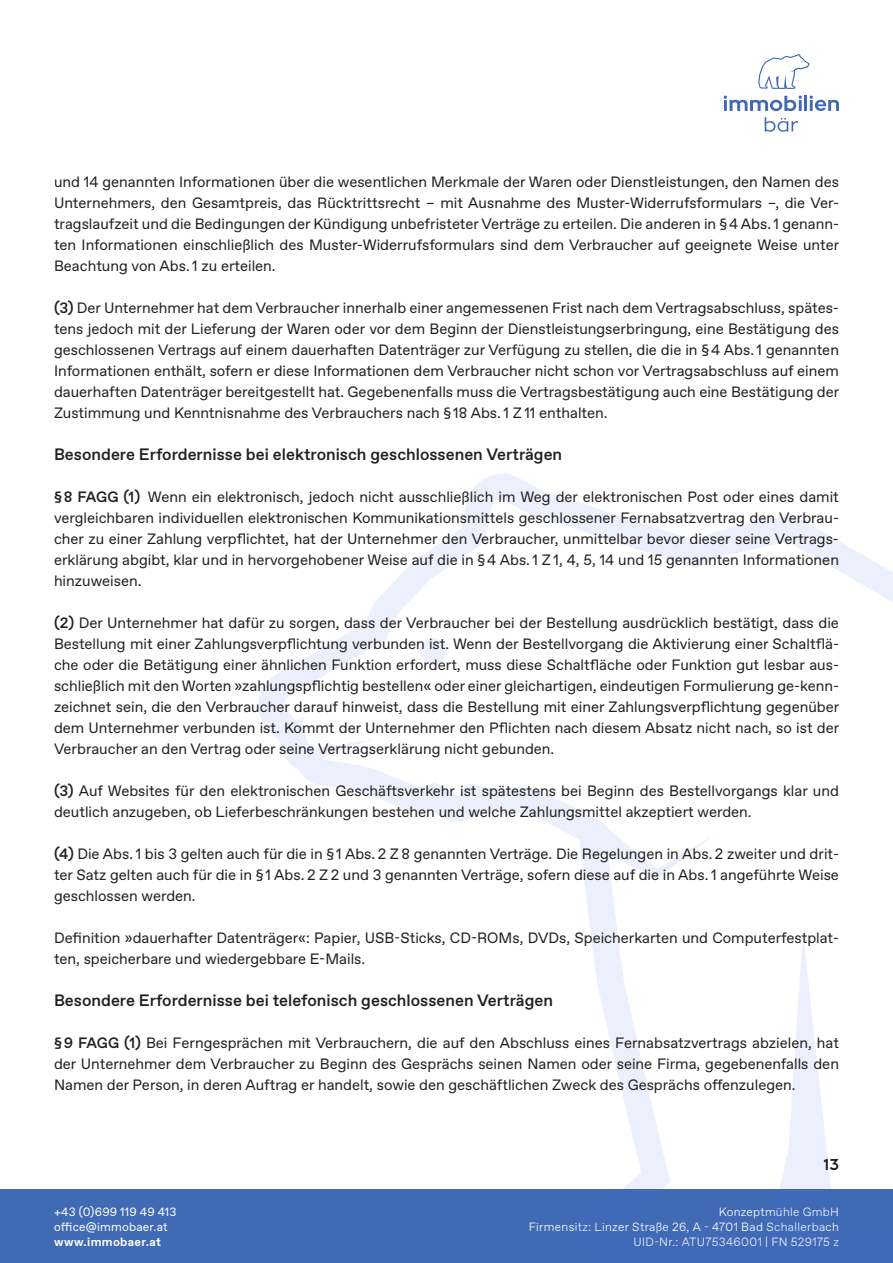
<style>
.page{position:relative;width:893px;height:1263px;background:#fff}
.page>*{position:absolute;margin:0;border:0;box-sizing:border-box;transform-origin:0 0}
.t1{font:500 16.5px "Favorit Pro";color:#231f20}
.t2{font:15px/21px "Favorit Pro";color:#231f20;text-align:justify}
.t3{font:500 15px "Bonn BF";color:#231f20}
.t4{font:300 12px/15px "Favorit Pro";letter-spacing:.025em;color:#fff;text-align:right}
.t5{font:12px "Favorit Pro";letter-spacing:.015em;color:#fff}
.t6{font:700 12px "Favorit Pro";letter-spacing:.03em;color:#fff}
.s1{font-weight:500}
</style>
<div class="page">
<div style="left:0;top:1190px;width:893px;height:73px;background:#406ab4"></div>
<svg style="left:758px;top:54px;width:52px;height:35px"></svg>
<svg style="left:765px;top:117px;width:33px;height:15px"></svg>
<hr style="left:804px;top:96px;width:3px;height:15px;background:#406ab4">
<svg style="left:809px;top:95px;width:30px;height:16px"></svg>
<svg style="left:724px;top:95px;width:78px;height:16px"></svg>
<svg style="left:257px;top:474px;width:636px;height:716px"></svg>
<div style="left:419px;top:638px;width:28px;height:27px;background:#ecf0fc;border-radius:50%"></div>
<p class="t2" style="left:54px;top:171px;width:787px">und 14 genannten Informationen über die wesentlichen Merkmale der Waren oder Dienstleistungen, den Namen des Unternehmers, den Gesamtpreis, das Rücktrittsrecht – mit Ausnahme des Muster-Widerrufsformulars –, die Ver&shy;tragslaufzeit und die Bedingungen der Kündigung unbefristeter Verträge zu erteilen. Die anderen in § 4 Abs. 1 genann&shy;ten Informationen einschließlich des Muster-Widerrufsformulars sind dem Verbraucher auf geeignete Weise unter Beachtung von Abs. 1 zu erteilen.</p>
<p class="t2" style="left:54px;top:297px;width:787px"><span class="s1">(3)</span> Der Unternehmer hat dem Verbraucher innerhalb einer angemessenen Frist nach dem Vertragsabschluss, spätes&shy;tens jedoch mit der Lieferung der Waren oder vor dem Beginn der Dienstleistungserbringung, eine Bestätigung des geschlossenen Vertrags auf einem dauerhaften Datenträger zur Verfügung zu stellen, die die in § 4 Abs. 1 genannten Informationen enthält, sofern er diese Informationen dem Verbraucher nicht schon vor Vertragsabschluss auf einem dauerhaften Datenträger bereitgestellt hat. Gegebenenfalls muss die Vertragsbestätigung auch eine Bestätigung der Zustimmung und Kenntnisnahme des Verbrauchers nach § 18 Abs. 1 Z 11 enthalten.</p>
<p class="t1" style="left:54px;top:443px;width:510px">Besondere Erfordernisse bei elektronisch geschlossenen Verträgen</p>
<p class="t2" style="left:54px;top:486px;width:786px"><span class="s1">§ 8 FAGG (1)</span> Wenn ein elektronisch, jedoch nicht ausschließlich im Weg der elektronischen Post oder eines damit vergleichbaren individuellen elektronischen Kommunikationsmittels geschlossener Fernabsatzvertrag den Verbrau&shy;cher zu einer Zahlung verpflichtet, hat der Unternehmer den Verbraucher, unmittelbar bevor dieser seine Vertrags&shy;erklärung abgibt, klar und in hervorgehobener Weise auf die in § 4 Abs. 1 Z 1, 4, 5, 14 und 15 genannten Informationen hinzuweisen.</p>
<p class="t2" style="left:54px;top:612px;width:787px"><span class="s1">(2)</span> Der Unternehmer hat dafür zu sorgen, dass der Verbraucher bei der Bestellung ausdrücklich bestätigt, dass die Bestellung mit einer Zahlungsverpflichtung verbunden ist. Wenn der Bestellvorgang die Aktivierung einer Schaltflä&shy;che oder die Betätigung einer ähnlichen Funktion erfordert, muss diese Schaltfläche oder Funktion gut lesbar aus&shy;schließlich mit den Worten »zahlungspflichtig bestellen« oder einer gleichartigen, eindeutigen Formulierung ge-kenn&shy;zeichnet sein, die den Verbraucher darauf hinweist, dass die Bestellung mit einer Zahlungsverpflichtung gegenüber dem Unternehmer verbunden ist. Kommt der Unternehmer den Pflichten nach diesem Absatz nicht nach, so ist der Verbraucher an den Vertrag oder seine Vertragserklärung nicht gebunden.</p>
<p class="t2" style="left:54px;top:780px;width:786px"><span class="s1">(3)</span> Auf Websites für den elektronischen Geschäftsverkehr ist spätestens bei Beginn des Bestellvorgangs klar und deutlich anzugeben, ob Lieferbeschränkungen bestehen und welche Zahlungsmittel akzeptiert werden.</p>
<p class="t2" style="left:54px;top:843px;width:786px"><span class="s1">(4)</span> Die Abs. 1 bis 3 gelten auch für die in § 1 Abs. 2 Z 8 genannten Verträge. Die Regelungen in Abs. 2 zweiter und drit&shy;ter Satz gelten auch für die in § 1 Abs. 2 Z 2 und 3 genannten Verträge, sofern diese auf die in Abs. 1 angeführte Weise geschlossen werden.</p>
<p class="t2" style="left:54px;top:927px;width:786px">Definition »dauerhafter Datenträger«: Papier, USB-Sticks, CD-ROMs, DVDs, Speicherkarten und Computerfestplat&shy;ten, speicherbare und wiedergebbare E-Mails.</p>
<p class="t1" style="left:54px;top:989px;width:500px">Besondere Erfordernisse bei telefonisch geschlossenen Verträgen</p>
<p class="t2" style="left:54px;top:1032px;width:786px"><span class="s1">§ 9 FAGG (1)</span> Bei Ferngesprächen mit Verbrauchern, die auf den Abschluss eines Fernabsatzvertrags abzielen, hat der Unternehmer dem Verbraucher zu Beginn des Gesprächs seinen Namen oder seine Firma, gegebenenfalls den Namen der Person, in deren Auftrag er handelt, sowie den geschäftlichen Zweck des Gesprächs offenzulegen.</p>
<p class="t5" style="left:54px;top:1203px;width:124px">+43 (0)699 119 49 413</p>
<p class="t5" style="left:54px;top:1218px;width:115px">office@immobaer.at</p>
<p class="t6" style="left:54px;top:1233px;width:109px">www.immobaer.at</p>
<p class="t3" style="left:824px;top:1154px;width:17px">13</p>
<p class="t4" style="left:529px;top:1204px;width:312px">Konzeptmühle GmbH<br>Firmensitz: Linzer Straße 26, A - 4701 Bad Schallerbach<br>UID-Nr.: ATU75346001 | FN 529175 z</p>
</div>
